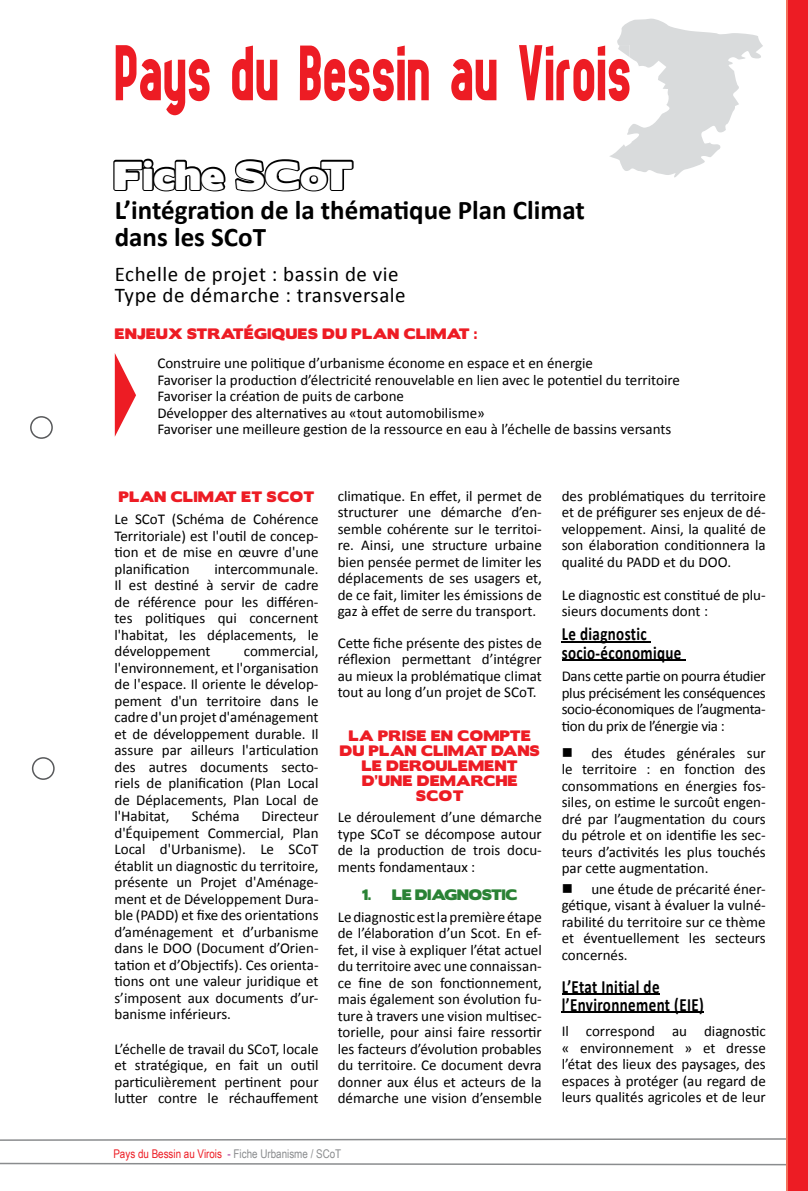
<style>
.page{position:relative;width:808px;height:1191px;background:#fff}
.page>*{position:absolute;margin:0;border:0;box-sizing:border-box;transform-origin:0 0}
.t1{font:700 81px "tes";letter-spacing:.03em;color:#ed1c24;scale:.73 1}
.t2{font:36px "Boris Black Bloxx";color:#fff;scale:1.12 1}
.t3{font:700 27px/27px "Calibri";color:#000}
.t4{font:21px/21px "Calibri";letter-spacing:.025em;color:#000}
.t5{font:700 18.75px/18px "Calibri";letter-spacing:.025em;color:#000;scale:.8 1}
.t6{font:15px/16.5px "Calibri";color:#000;text-align:justify}
.t7{font:13.5px/15px "Boris Black Bloxx";letter-spacing:.04em;color:#ed1c24;text-align:center}
.t8{font:13.5px "Boris Black Bloxx";color:#2a8235}
.t9{font:12px "Arial Narrow";color:#ed1c24}
.s1{color:#a3238e}
.s2{color:#8a8c8e}
</style>
<div class="page">
<svg style="left:0;top:1162px;width:786px;height:3px"></svg>
<svg style="left:0;top:1138px;width:786px;height:2px"></svg>
<div style="left:787px;top:0;width:21px;height:1191px;background:#ed1c24"></div>
<hr style="left:786px;top:0;width:1px;height:1191px;background:#f3715a">
<svg style="left:113px;top:158px;width:113px;height:34px"></svg>
<svg style="left:234px;top:159px;width:120px;height:33px"></svg>
<svg style="left:115px;top:353px;width:21px;height:83px"></svg>
<hr style="left:562px;top:641px;width:89px;height:2px;background:#000">
<hr style="left:562px;top:659px;width:124px;height:2px;background:#000">
<hr style="left:562px;top:993px;width:97px;height:2px;background:#000">
<hr style="left:562px;top:1011px;width:142px;height:2px;background:#000">
<svg style="left:30px;top:416px;width:23px;height:23px"></svg>
<svg style="left:32px;top:757px;width:23px;height:23px"></svg>
<svg style="left:609px;top:19px;width:154px;height:158px"></svg>
<h1 class="t1" style="left:115px;top:24px;width:708px">Pays du Bessin au Virois</h1>
<h2 class="t2" style="left:114px;top:148px;width:215px">FICHE SCOT</h2>
<h3 class="t3" style="left:115px;top:195px;width:471px">L’intégration de la thématique Plan Climat dans les SCoT</h3>
<h3 class="t4" style="left:115px;top:262px;width:292px">Echelle de projet : bassin de vie<br>Type de démarche : transversale</h3>
<p class="t7" style="left:115px;top:327px;width:364px">ENJEUX STRATÉGIQUES DU PLAN CLIMAT :</p>
<p class="t6" style="left:157px;top:354px;width:524px;text-align:left">Construire une politique d’urbanisme économe en espace et en énergie<br>Favoriser la production d’électricité renouvelable en lien avec le potentiel du territoire Favoriser la création de puits de carbone<br>Développer des alternatives au «tout automobilisme»<br>Favoriser une meilleure gestion de la ressource en eau à l’échelle de bassins versants</p>
<p class="t7" style="left:119px;top:490px;width:197px">PLAN CLIMAT ET SCOT</p>
<p class="t6" style="left:114px;top:510px;width:206px">Le SCoT (Schéma de Cohérence Territoriale) est l'outil de concep&shy;tion et de mise en œuvre d'une planification</p>
<p class="t6" style="left:114px;top:560px;width:206px;text-indent:100px">intercommunale.<br>Il est destiné à servir de cadre de référence pour les différen&shy;tes politiques qui concernent l'habitat, les déplacements, le développement</p>
<p class="t6" style="left:114px;top:642px;width:206px;text-indent:129px">commercial, l'environnement, et l'organisation de l'espace. Il oriente le dévelop&shy;pement d'un territoire dans le cadre d'un projet d'aménagement et de développement durable. Il assure par ailleurs l'articulation des autres documents secto&shy;riels de planification (Plan Local de Déplacements, Plan Local de l'Habitat,</p>
<p class="t6" style="left:192px;top:807px;width:49px">Schéma</p>
<p class="t6" style="left:114px;top:807px;width:206px;text-indent:147px">Directeur d'équipement Commercial, Plan Local d'Urbanisme). Le SCoT établit un diagnostic du territoire, présente un Projet d'Aménage&shy;ment et de Développement Dura&shy;ble (PADD) et fixe des orientations d’aménagement et d’urbanisme dans le DOO (Document d’Orien&shy;tation et d’Objectifs). Ces orienta&shy;tions ont une valeur juridique et s’imposent aux documents d’ur&shy;banisme inférieurs.</p>
<p class="t6" style="left:114px;top:1040px;width:206px">L’échelle de travail du SCoT, locale et stratégique, en fait un outil particulièrement pertinent pour lutter contre le réchauffement</p>
<p class="t6" style="left:338px;top:487px;width:206px">climatique. En effet, il permet de structurer une démarche d’en&shy;semble cohérente sur le territoi&shy;re. Ainsi, une structure urbaine bien pensée permet de limiter les déplacements de ses usagers et, de ce fait, limiter les émissions de gaz à effet de serre du transport.</p>
<p class="t6" style="left:338px;top:634px;width:206px">Cette fiche présente des pistes de réflexion permettant d’intégrer au mieux la problématique climat tout au long d’un projet de SCoT.</p>
<p class="t7" style="left:340px;top:728px;width:201px">LA PRISE EN COMPTE<br>DU PLAN CLIMAT DANS<br>LE DEROULEMENT<br>D’UNE DEMARCHE<br>SCOT</p>
<p class="t6" style="left:338px;top:808px;width:206px">Le déroulement d’une démarche type SCoT se décompose autour de la production de trois docu&shy;ments fondamentaux :</p>
<p class="t8" style="left:362px;top:884px;width:157px">1. LE DIAGNOSTIC</p>
<p class="t6" style="left:338px;top:908px;width:206px">Le diagnostic est la première étape de l’élaboration d’un Scot. En ef&shy;fet, il vise à expliquer l’état actuel du territoire avec une connaissan&shy;ce fine de son fonctionnement, mais également son évolution fu&shy;ture à travers une vision multisec&shy;torielle, pour ainsi faire ressortir les facteurs d’évolution probables du territoire. Ce document devra donner aux élus et acteurs de la démarche une vision d’ensemble</p>
<p class="t9" style="left:113px;top:1144px;width:229px">Pays du Bessin au Virois <span class="s1">-</span> <span class="s2">Fiche Urbanisme / SCoT</span></p>
<p class="t6" style="left:562px;top:487px;width:206px">des problématiques du territoire et de préfigurer ses enjeux de dé&shy;veloppement. Ainsi, la qualité de son élaboration conditionnera la qualité du PADD et du DOO.</p>
<p class="t6" style="left:562px;top:586px;width:206px">Le diagnostic est constitué de plu&shy;sieurs documents dont :</p>
<p class="t5" style="left:562px;top:624px;width:151px">Le diagnostic socio-économique</p>
<p class="t6" style="left:562px;top:667px;width:206px">Dans cette partie on pourra étudier plus précisément les conséquences socio-économiques de l’augmenta&shy;tion du prix de l’énergie via :</p>
<p class="t6" style="left:562px;top:743px;width:206px;text-indent:30px">des études générales sur le territoire : en fonction des consommations en énergies fos&shy;siles, on estime le surcoût engen&shy;dré par l’augmentation du cours du pétrole et on identifie les sec&shy;teurs d’activités les plus touchés par cette augmentation.</p>
<p class="t6" style="left:562px;top:880px;width:206px;text-indent:30px">une étude de précarité éner&shy;gétique, visant à évaluer la vulné&shy;rabilité du territoire sur ce thème et éventuellement les secteurs concernés.</p>
<p class="t5" style="left:562px;top:976px;width:179px">L’Etat Initial de l’Environnement (EIE)</p>
<p class="t6" style="left:562px;top:1022px;width:206px">Il correspond au diagnostic « environnement » et dresse l’état des lieux des paysages, des espaces à protéger (au regard de leurs qualités agricoles et de leur</p>
</div>
